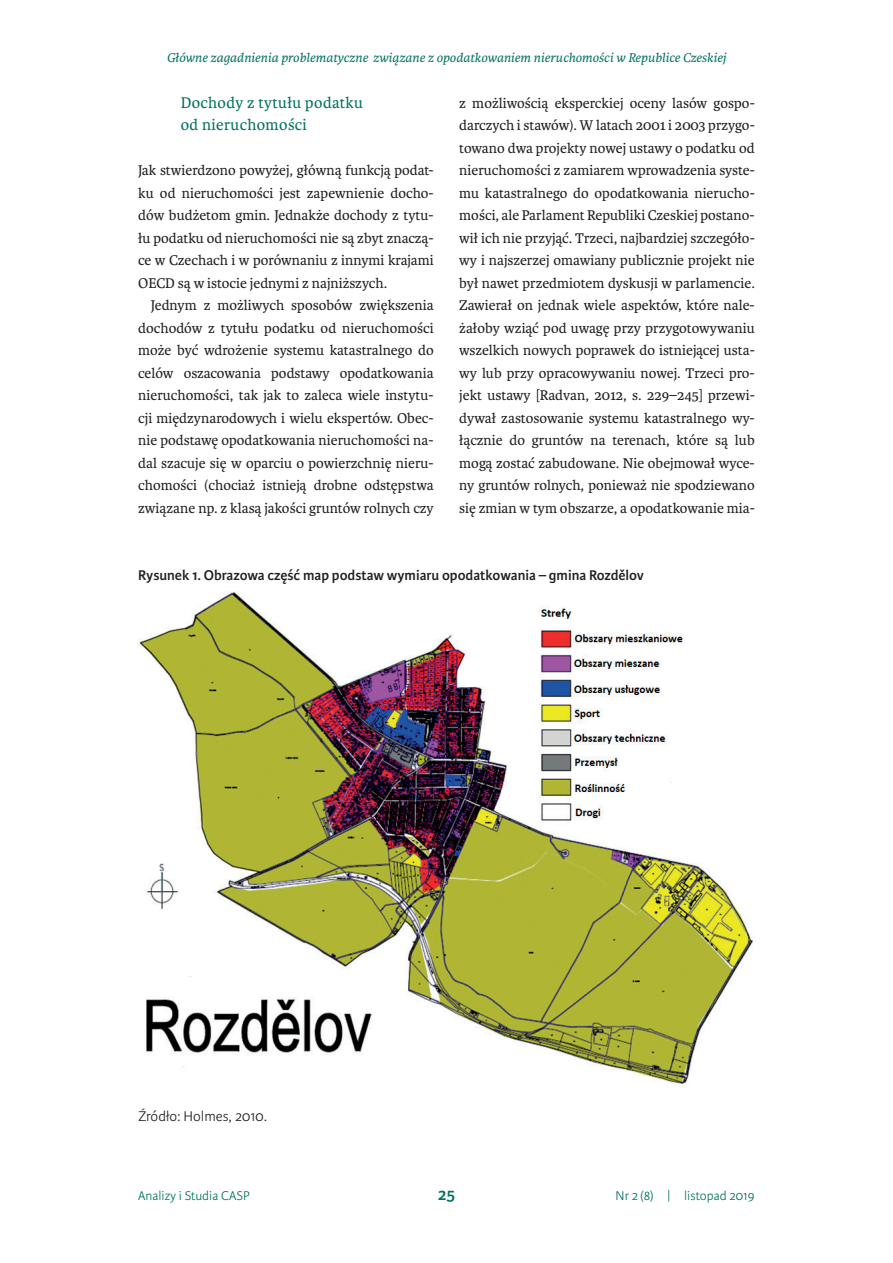
<style>
.page{position:relative;width:893px;height:1263px;background:#fff}
.page>*{position:absolute;margin:0;border:0;box-sizing:border-box;transform-origin:0 0}
.t1{font:600 18px "Karmina Sans";color:#007161}
.t2{font:16.5px/22.5px "Karmina";letter-spacing:.02em;color:#007161}
.t3{font:15px/22.5px "Karmina";color:#231f20;text-align:justify}
.t4{font:600 15px "Karmina Sans";color:#231f20}
.t5{font:300 15px "Karmina Sans";color:#231f20}
.t6{font:italic 13.5px "Karmina";color:#007161}
.t7{font:300 13.5px "Karmina Sans";color:#007161}
</style>
<div class="page">
<img style="left:138px;top:591px;width:615px;height:494px">
<p class="t6" style="left:167px;top:50px;width:561px">Główne zagadnienia problematyczne związane z opodatkowaniem nieruchomości w Republice Czeskiej</p>
<p class="t2" style="left:181px;top:91px;width:184px">Dochody z tytułu podatku od nieruchomości</p>
<p class="t3" style="left:138px;top:159px;width:297px">Jak stwierdzono powyżej, główną funkcją podat&shy;ku od nieruchomości jest zapewnienie docho&shy;dów budżetom gmin. Jednakże dochody z tytu&shy;łu podatku od nieruchomości nie są zbyt znaczą&shy;ce w Czechach i w porównaniu z innymi krajami OECD są w istocie jednymi z najniższych.</p>
<p class="t3" style="left:138px;top:294px;width:297px;text-indent:13px">Jednym z możliwych sposobów zwiększenia dochodów z tytułu podatku od nieruchomości może być wdrożenie systemu katastralnego do celów oszacowania podstawy opodatkowania nieruchomości, tak jak to zaleca wiele instytu&shy;cji międzynarodowych i wielu ekspertów. Obec&shy;nie podstawę opodatkowania nieruchomości na&shy;dal szacuje się w oparciu o powierzchnię nieru&shy;chomości (chociaż istnieją drobne odstępstwa związane np. z klasą jakości gruntów rolnych czy</p>
<p class="t3" style="left:459px;top:92px;width:297px">z możliwością eksperckiej oceny lasów gospo&shy;darczych i stawów). W latach 2001 i 2003 przygo&shy;towano dwa projekty nowej ustawy o podatku od nieruchomości z zamiarem wprowadzenia syste&shy;mu katastralnego do opodatkowania nierucho&shy;mości, ale Parlament Republiki Czeskiej postano&shy;wił ich nie przyjąć. Trzeci, najbardziej szczegóło&shy;wy i najszerzej omawiany publicznie projekt nie był nawet przedmiotem dyskusji w parlamencie.<br>Zawierał on jednak wiele aspektów, które nale&shy;żałoby wziąć pod uwagę przy przygotowywaniu wszelkich nowych poprawek do istniejącej usta&shy;wy lub przy opracowywaniu nowej. Trzeci pro&shy;jekt ustawy [Radvan, 2012, s. 229–245] przewi&shy;dywał zastosowanie systemu katastralnego wy&shy;łącznie do gruntów na terenach, które są lub mogą zostać zabudowane. Nie obejmował wyce&shy;ny gruntów rolnych, ponieważ nie spodziewano się zmian w tym obszarze, a opodatkowanie mia-</p>
<p class="t4" style="left:138px;top:567px;width:507px">Rysunek 1. Obrazowa część map podstaw wymiaru opodatkowania – gmina Rozdělov</p>
<p class="t5" style="left:138px;top:1108px;width:130px">Źródło: Holmes, 2010.</p>
<p class="t7" style="left:138px;top:1188px;width:113px">Analizy i Studia CASP</p>
<p class="t1" style="left:438px;top:1183px;width:19px">25</p>
<p class="t7" style="left:616px;top:1188px;width:141px">Nr 2 (8) | listopad 2019</p>
</div>
